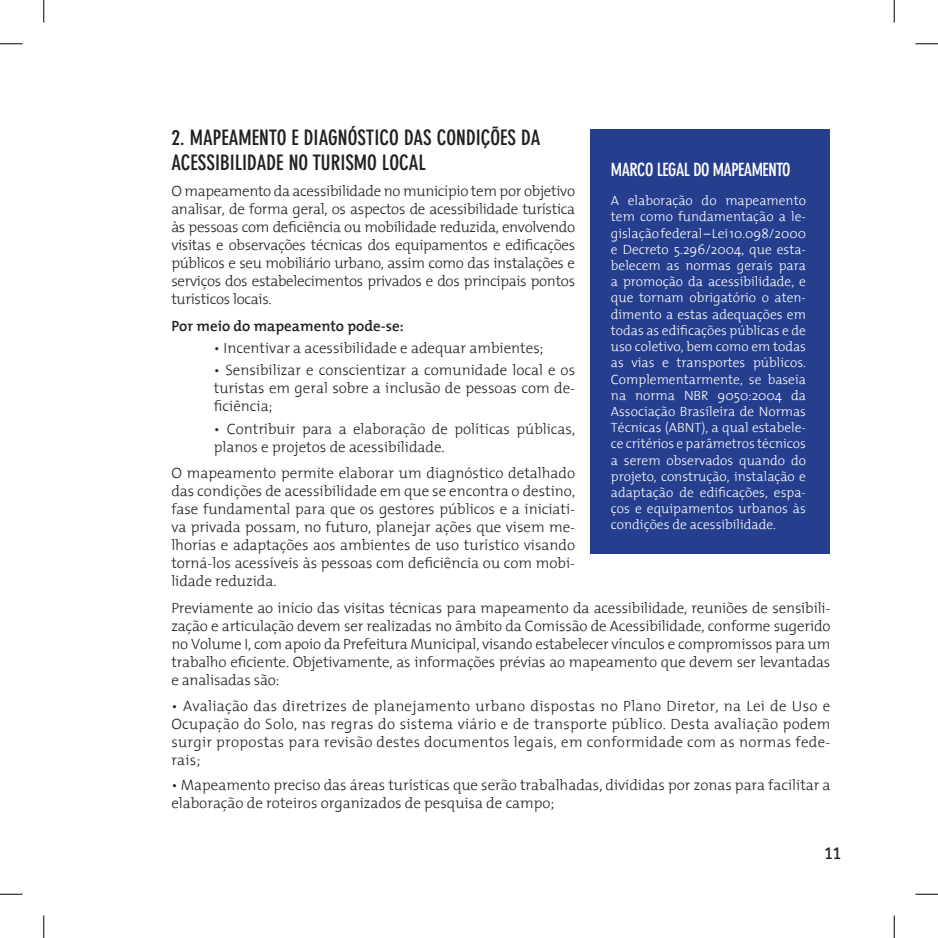
<style>
.page{position:relative;width:938px;height:938px;background:#fff}
.page>*{position:absolute;margin:0;border:0;box-sizing:border-box;transform-origin:0 0}
.t1{font:700 condensed 21px "DIN Neuzeit Grotesk";color:#231f20}
.t2{font:700 condensed 18px "DIN Neuzeit Grotesk";letter-spacing:-.03em;color:#fff}
.t3{font:500 18px "AF Battersea";color:#231f20}
.t4{font:300 15px/18px "The Mix 3";color:#231f20;text-align:justify}
.t5{font:600 15px "The Mix 6";color:#231f20}
.t6{font:300 13.5px/16.2px "The Mix 3";color:#fff;text-align:justify}
</style>
<div class="page">
<div style="left:590px;top:130px;width:240px;height:424px;background:#253f8e"></div>
<svg style="left:0;top:44px;width:22px;height:1px"></svg>
<svg style="left:915px;top:44px;width:23px;height:1px"></svg>
<svg style="left:0;top:894px;width:22px;height:1px"></svg>
<svg style="left:915px;top:894px;width:23px;height:1px"></svg>
<svg style="left:44px;top:0;width:1px;height:23px"></svg>
<svg style="left:44px;top:915px;width:1px;height:23px"></svg>
<svg style="left:894px;top:0;width:1px;height:23px"></svg>
<svg style="left:894px;top:915px;width:1px;height:23px"></svg>
<h1 class="t1" style="left:171px;top:125px;width:276px">2. MAPEAMENTO E DIAGNÓSTICO DAS COND</h1>
<h1 class="t1" style="left:476px;top:125px;width:56px">IÇÕES Da</h1>
<h1 class="t1" style="left:171px;top:150px;width:256px">ACESSIBILIDADE NO TURISMO LOCAL</h1>
<p class="t4" style="left:171px;top:182px;width:405px">O mapeamento da acessibilidade no município tem por objetivo analisar, de forma geral, os aspectos de acessibilidade turística às pessoas com deficiência ou mobilidade reduzida, envolvendo visitas e observações técnicas dos equipamentos e edificações públicos e seu mobiliário urbano, assim como das instalações e serviços dos estabelecimentos privados e dos principais pontos turísticos locais.</p>
<p class="t5" style="left:171px;top:313px;width:234px">Por meio do mapeamento pode-se:</p>
<p class="t4" style="left:214px;top:338px;width:331px">• Incentivar a acessibilidade e adequar ambientes;</p>
<p class="t4" style="left:214px;top:361px;width:363px">• Sensibilizar e conscientizar a comunidade local e os turistas em geral sobre a inclusão de pessoas com de&shy;ficiência;</p>
<p class="t4" style="left:214px;top:419px;width:363px">• Contribuir para a elaboração de políticas públicas, planos e projetos de acessibilidade.</p>
<p class="t4" style="left:171px;top:463px;width:405px">O mapeamento permite elaborar um diagnóstico detalhado das condições de acessibilidade em que se encontra o destino, fase fundamental para que os gestores públicos e a iniciati&shy;va privada possam, no futuro, planejar ações que visem me&shy;lhorias e adaptações aos ambientes de uso turístico visando torná-los acessíveis às pessoas com deficiência ou com mobi&shy;lidade reduzida.</p>
<p class="t4" style="left:171px;top:598px;width:661px">Previamente ao início das visitas técnicas para mapeamento da acessibilidade, reuniões de sensibili&shy;zação e articulação devem ser realizadas no âmbito da Comissão de Acessibilidade, conforme sugerido no Volume I, com apoio da Prefeitura Municipal, visando estabelecer vínculos e compromissos para um trabalho eficiente. Objetivamente, as informações prévias ao mapeamento que devem ser levantadas e analisadas são:</p>
<p class="t4" style="left:171px;top:696px;width:661px">• Avaliação das diretrizes de planejamento urbano dispostas no Plano Diretor, na Lei de Uso e Ocupação do Solo, nas regras do sistema viário e de transporte público. Desta avaliação podem surgir propostas para revisão destes documentos legais, em conformidade com as normas fede&shy;rais;</p>
<p class="t4" style="left:171px;top:775px;width:661px">• Mapeamento preciso das áreas turísticas que serão trabalhadas, divididas por zonas para facilitar a elaboração de roteiros organizados de pesquisa de campo;</p>
<p class="t2" style="left:611px;top:160px;width:180px">MARCO LEGAL DO MAPEAMENTO</p>
<p class="t6" style="left:611px;top:192px;width:197px">A elaboração do mapeamento tem como fundamentação a le&shy;gislação federal – Lei 10.098/2000 e Decreto 5.296/2004, que esta&shy;belecem as normas gerais para a promoção da acessibilidade, e que tornam obrigatório o aten&shy;dimento a estas adequações em todas as edificações públicas e de uso coletivo, bem como em todas as vias e transportes públicos.<br>Complementarmente, se baseia na norma N BR 9050:2004 da Associação Brasileira de N ormas Técnicas (ABNT), a qual estabele&shy;ce critérios e parâmetros técnicos a serem observados quando do projeto, construção, instalação e adaptação de edificações, espa&shy;ços e equipamentos urbanos às condições de acessibilidade.</p>
<p class="t3" style="left:824px;top:844px;width:18px">11</p>
</div>
